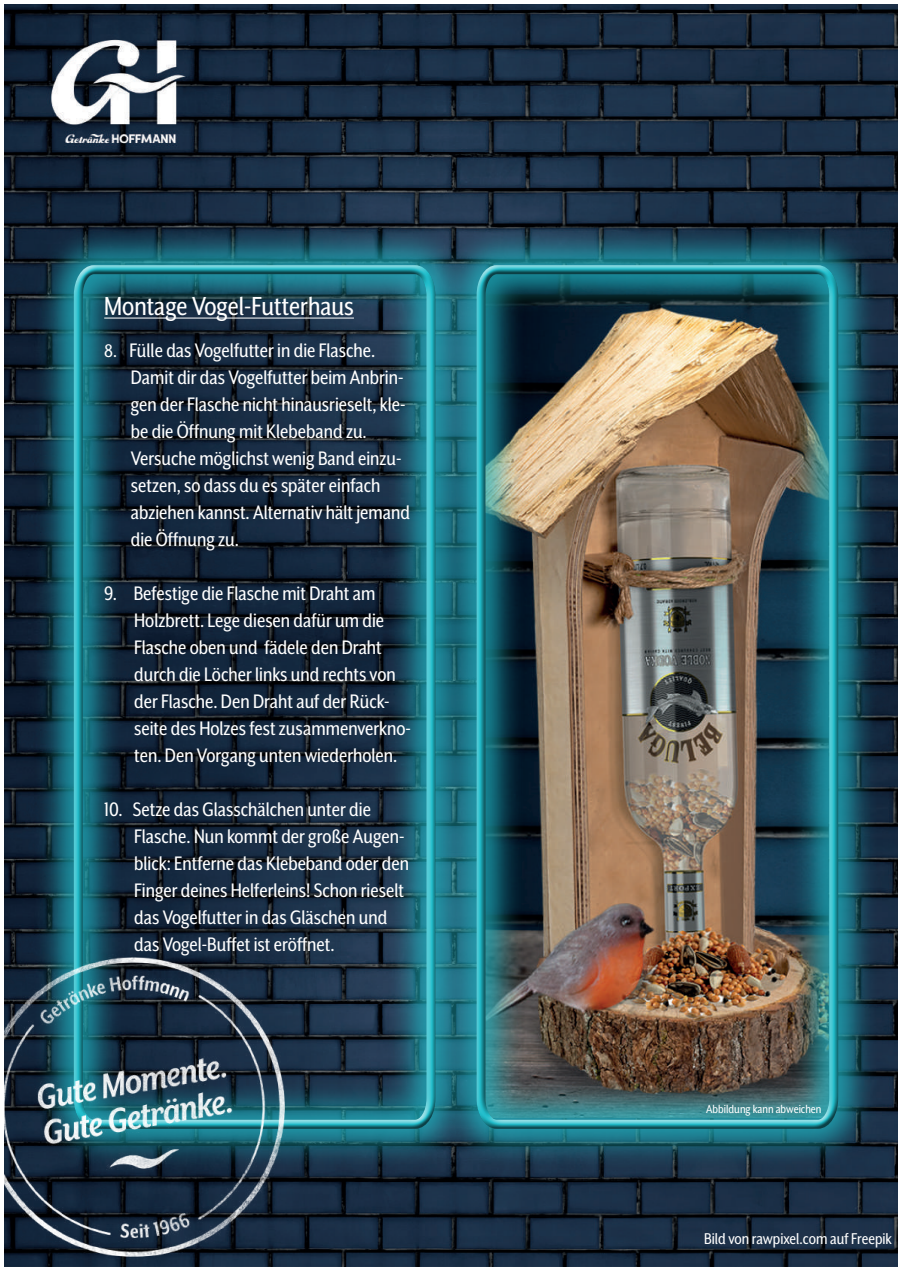
<style>
.page{position:relative;width:902px;height:1272px;background:#fff}
.page>*{position:absolute;margin:0;border:0;box-sizing:border-box;transform-origin:0 0}
.t1{font:30px "Mr Eaves XL San Nar OT";color:#fff}
.t2{font:22.5px/27px "Mr Eaves XL San Nar OT";color:#fff}
.t3{font:18px "Mr Eaves XL San Nar OT";color:#fff}
.t4{font:13.5px "Mr Eaves XL San Nar OT";color:#fff}
.s1{font-size:21px}
</style>
<div class="page">
<img style="left:5px;top:4px;width:891px;height:1261px">
<div style="left:33px;top:225px;width:443px;height:944px;background:#21bdcb;opacity:.75"></div>
<div style="left:72px;top:270px;width:364px;height:860px;background:#231f20;opacity:.75"></div>
<hr style="left:104px;top:317px;width:250px;height:1px;background:#fff">
<div style="left:436px;top:225px;width:442px;height:944px;background:#21bdcb;opacity:.75"></div>
<div style="left:474px;top:270px;width:365px;height:860px;background:#231f20;opacity:.75"></div>
<img style="left:4px;top:918px;width:319px;height:349px">
<h1 class="t1" style="left:104px;top:290px;width:251px">Montage Vogel-Futterhaus</h1>
<p class="t2" style="left:131px;top:336px;width:280px;text-indent:-27px"><span class="s1">8.</span> Fülle das Vogelfutter in die Flasche.<br>Damit dir das Vogelfutter beim Anbrin&shy;gen der Flasche nicht hinausrieselt, kle&shy;be die Öffnung mit Klebeband zu.<br>Versuche möglichst wenig Band einzu&shy;setzen, so dass du es später einfach abziehen kannst. Alternativ hält jemand die Öffnung zu.</p>
<p class="t2" style="left:134px;top:579px;width:278px;text-indent:-30px">9. Befestige die Flasche mit Draht am Holzbrett. Lege diesen dafür um die Flasche oben und fädele den Draht durch die Löcher links und rechts von der Flasche. Den Draht auf der Rück&shy;seite des Holzes fest zusammenverkno&shy;ten. Den Vorgang unten wiederholen.</p>
<p class="t2" style="left:134px;top:795px;width:276px;text-indent:-30px">10. Setze das Glasschälchen unter die Flasche. Nun kommt der große Augen&shy;blick: Entferne das Klebeband oder den Finger deines Helferleins! Schon rieselt das Vogelfutter in das Gläschen und das Vogel-Buffet ist eröffnet.</p>
<p class="t4" style="left:706px;top:1101px;width:117px">Abbildung kann abweichen</p>
<p class="t3" style="left:704px;top:1228px;width:189px">Bild von rawpixel.com auf Freepik</p>
</div>
